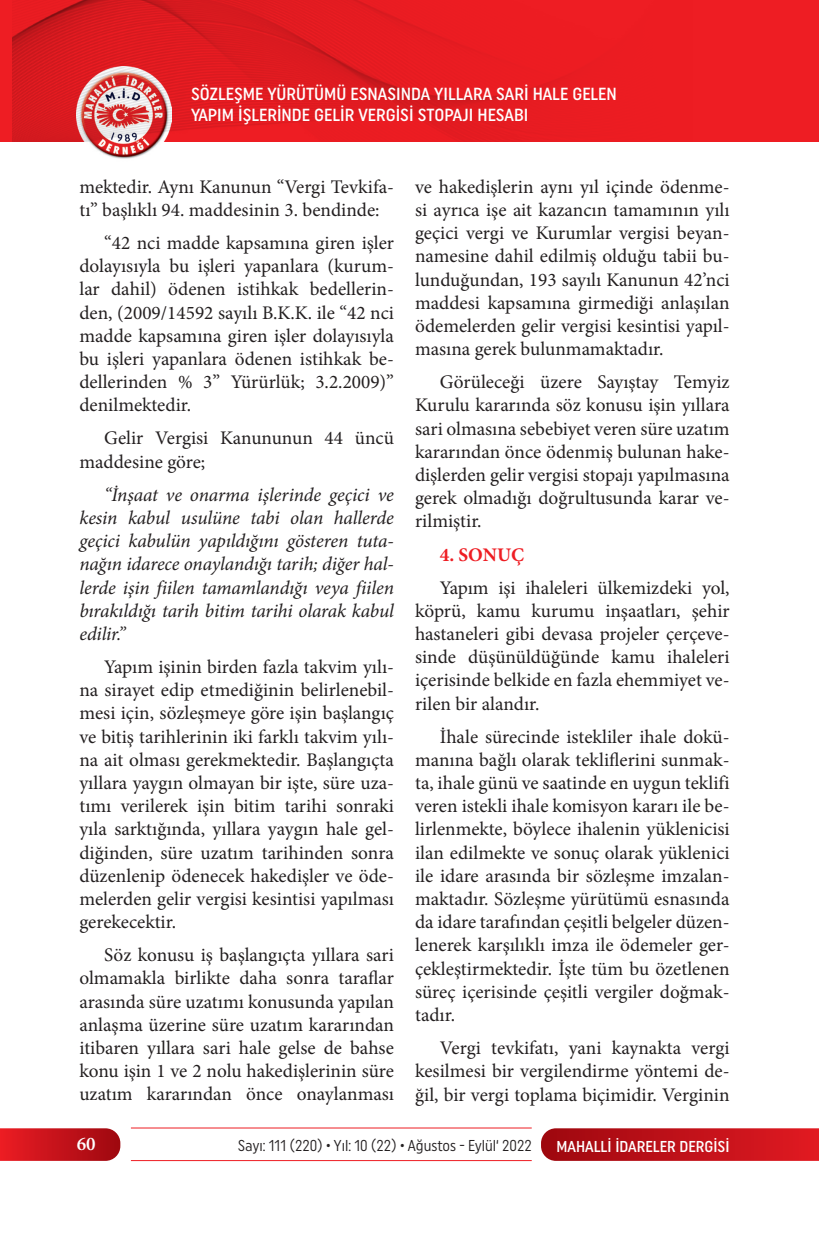
<style>
.page{position:relative;width:819px;height:1241px;background:#fff}
.page>*{position:absolute;margin:0;border:0;box-sizing:border-box;transform-origin:0 0}
.t1{font:19.25px/23.1px "Minion Pro";color:#231f20;text-align:justify}
.t2{font:italic 19.25px/23.1px "Minion Pro";letter-spacing:-.01em;color:#231f20;text-align:justify}
.t3{font:700 19.25px "Minion Pro";color:#ee1d23}
.t4{font:600 19.25px "Minion Pro";color:#fff}
.t5{font:500 17.5px/21px "Uniform Condensed";color:#fff}
.t6{font:15.75px "Uniform Condensed";color:#231f20;scale:.95 1}
.t7{font:500 15.75px "Uniform Condensed";color:#fff}
</style>
<div class="page">
<svg style="left:541px;top:1128px;width:278px;height:32px;background:#c0151d"></svg>
<svg style="left:0;top:1128px;width:120px;height:32px;background:#c61920"></svg>
<hr style="left:131px;top:1127px;width:400px;height:1px;background:#ee1d23">
<hr style="left:131px;top:1159px;width:400px;height:1px;background:#ee1d23">
<div style="left:0;top:0;width:819px;height:141px;background:#ee1d23"></div>
<img style="left:76px;top:141px;width:96px;height:18px">
<img style="left:13px;top:0;width:550px;height:141px">
<p class="t5" style="left:191px;top:83px;width:427px">SÖZLEŞME YÜRÜTÜMÜ ESNASINDA YILLARA SARİ HALE GELEN<br>YAPIM İŞLERİNDE GELİR VERGİSİ STOPAJI HESABI</p>
<p class="t1" style="left:79px;top:175px;width:316px">mektedir. Aynı Kanunun “Vergi Tevkifa&shy;tı” başlıklı 94. maddesinin 3. bendinde:</p>
<p class="t1" style="left:79px;top:231px;width:316px;text-indent:25px">“42 nci madde kapsamına giren işler dolayısıyla bu işleri yapanlara (kurum&shy;lar dahil) ödenen istihkak bedellerin&shy;den, (2009/14592 sayılı B.K.K. ile “42 nci madde kapsamına giren işler dolayısıyla bu işleri yapanlara ödenen istihkak be&shy;dellerinden % 3” Yürürlük; 3.2.2009)” denilmektedir.</p>
<p class="t1" style="left:79px;top:427px;width:316px;text-indent:25px">Gelir Vergisi Kanununun 44 üncü maddesine göre;</p>
<p class="t2" style="left:79px;top:483px;width:316px;text-indent:25px">“İnşaat ve onarma işlerinde geçici ve kesin kabul usulüne tabi olan hallerde geçici kabulün yapıldığını gösteren tuta&shy;nağın idarece onaylandığı tarih; diğer hal&shy;lerde işin fiilen tamamlandığı veya fiilen bırakıldığı tarih bitim tarihi olarak kabul edilir.”</p>
<p class="t1" style="left:79px;top:655px;width:316px;text-indent:25px">Yapım işinin birden fazla takvim yılı&shy;na sirayet edip etmediğinin belirlenebil&shy;mesi için, sözleşmeye göre işin başlangıç ve bitiş tarihlerinin iki farklı takvim yılı&shy;na ait olması gerekmektedir. Başlangıçta yıllara yaygın olmayan bir işte, süre uza&shy;tımı verilerek işin bitim tarihi sonraki yıla sarktığında, yıllara yaygın hale gel&shy;diğinden, süre uzatım tarihinden sonra düzenlenip ödenecek hakedişler ve öde&shy;melerden gelir vergisi kesintisi yapılması gerekecektir.</p>
<p class="t1" style="left:79px;top:943px;width:316px;text-indent:25px">Söz konusu iş başlangıçta yıllara sari olmamakla birlikte daha sonra taraflar arasında süre uzatımı konusunda yapılan anlaşma üzerine süre uzatım kararından itibaren yıllara sari hale gelse de bahse konu işin 1 ve 2 nolu hakedişlerinin süre uzatım kararından önce onaylanması</p>
<p class="t1" style="left:415px;top:175px;width:316px">ve hakedişlerin aynı yıl içinde ödenme&shy;si ayrıca işe ait kazancın tamamının yılı geçici vergi ve Kurumlar vergisi beyan&shy;namesine dahil edilmiş olduğu tabii bu&shy;lunduğundan, 193 sayılı Kanunun 42’nci maddesi kapsamına girmediği anlaşılan ödemelerden gelir vergisi kesintisi yapıl&shy;masına gerek bulunmamaktadır.</p>
<p class="t1" style="left:415px;top:370px;width:316px;text-indent:25px">Görüleceği üzere Sayıştay Temyiz Kurulu kararında söz konusu işin yıllara sari olmasına sebebiyet veren süre uzatım kararından önce ödenmiş bulunan hake&shy;dişlerden gelir vergisi stopajı yapılmasına gerek olmadığı doğrultusunda karar ve&shy;rilmiştir.</p>
<p class="t3" style="left:440px;top:540px;width:86px">4. SONUÇ</p>
<p class="t1" style="left:415px;top:576px;width:316px;text-indent:25px">Yapım işi ihaleleri ülkemizdeki yol, köprü, kamu kurumu inşaatları, şehir hastaneleri gibi devasa projeler çerçeve&shy;sinde düşünüldüğünde kamu ihaleleri içerisinde belkide en fazla ehemmiyet ve&shy;rilen bir alandır.</p>
<p class="t1" style="left:415px;top:725px;width:316px;text-indent:25px">İhale sürecinde istekliler ihale dokü&shy;manına bağlı olarak tekliflerini sunmak&shy;ta, ihale günü ve saatinde en uygun teklifi veren istekli ihale komisyon kararı ile be&shy;lirlenmekte, böylece ihalenin yüklenicisi ilan edilmekte ve sonuç olarak yüklenici ile idare arasında bir sözleşme imzalan&shy;maktadır. Sözleşme yürütümü esnasında da idare tarafından çeşitli belgeler düzen&shy;lenerek karşılıklı imza ile ödemeler ger&shy;çekleştirmektedir. İşte tüm bu özetlenen süreç içerisinde çeşitli vergiler doğmak&shy;tadır.</p>
<p class="t1" style="left:415px;top:1036px;width:316px;text-indent:25px">Vergi tevkifatı, yani kaynakta vergi kesilmesi bir vergilendirme yöntemi de&shy;ğil, bir vergi toplama biçimidir. Verginin</p>
<p class="t4" style="left:77px;top:1130px;width:20px">60</p>
<p class="t6" style="left:238px;top:1136px;width:311px">Sayı: 111 (220) • Yıl: 10 (22) • Ağustos - Eylül‘ 2022</p>
<p class="t7" style="left:556px;top:1136px;width:175px">MAHALLİ İDARELER DERGİSİ</p>
</div>
